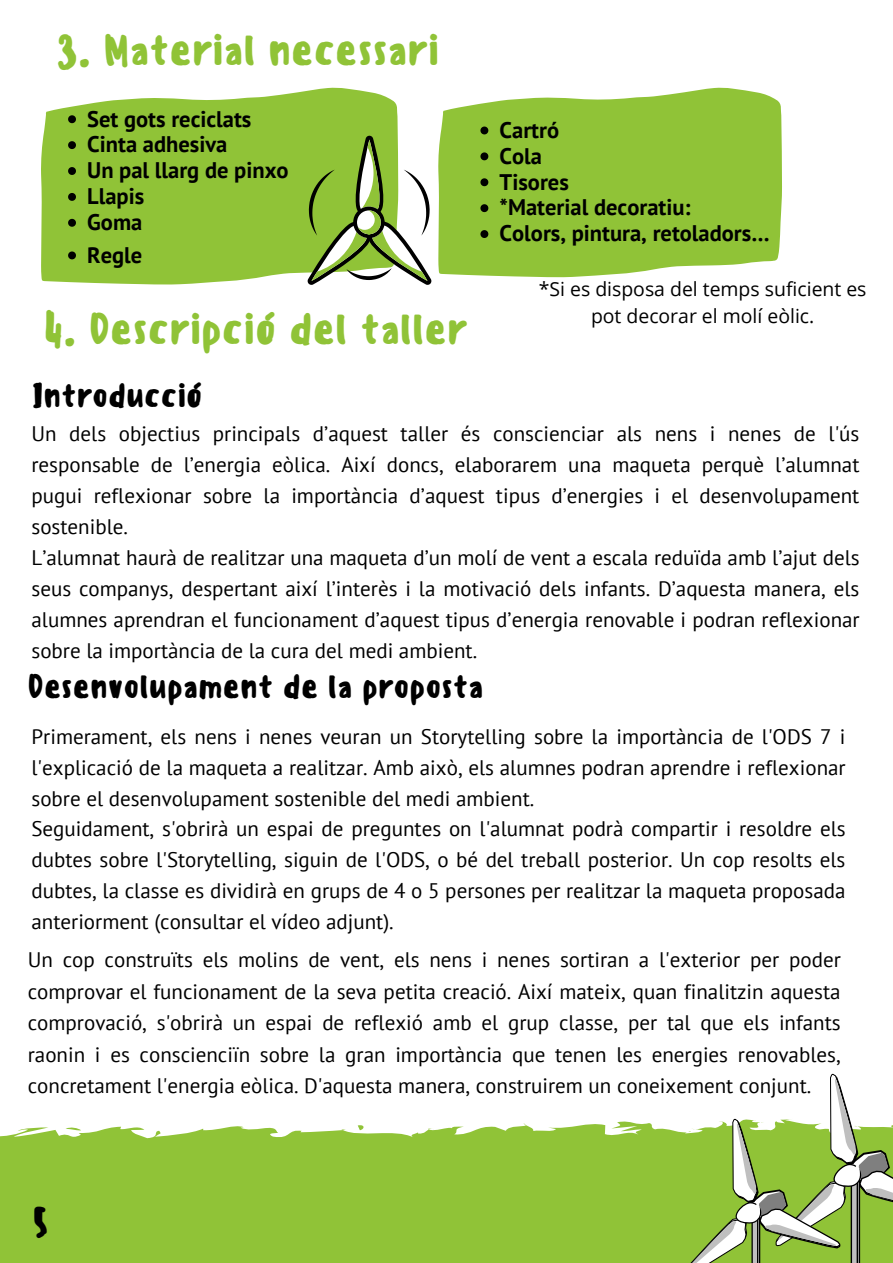
<style>
.page{position:relative;width:893px;height:1263px;background:#fff}
.page>*{position:absolute;margin:0;border:0;box-sizing:border-box;transform-origin:0 0}
.t1{font:500 42px "Sensei";color:#90c337}
.t2{font:500 39.75px "Sensei";color:#000}
.t3{font:500 32.25px "Sensei";color:#000}
.t4{font:700 22.5px/25.9px "PT Sans";color:#000}
.t5{font:21px/31px "PT Sans";color:#000}
.t6{font:19.42px/27px "Open Sans";color:#000;text-align:center}
</style>
<div class="page">
<svg style="left:0;top:1121px;width:682px;height:142px;background:#97c644"></svg>
<svg style="left:358px;top:1124px;width:8px;height:6px"></svg>
<svg style="left:66px;top:1126px;width:15px;height:5px"></svg>
<svg style="left:682px;top:1074px;width:211px;height:189px"></svg>
<svg style="left:438px;top:88px;width:344px;height:189px;background:#9ac849"></svg>
<svg style="left:41px;top:88px;width:357px;height:197px;background:#99c848"></svg>
<svg style="left:68px;top:115px;width:8px;height:8px"></svg>
<svg style="left:68px;top:141px;width:8px;height:8px"></svg>
<svg style="left:68px;top:167px;width:8px;height:8px"></svg>
<svg style="left:68px;top:193px;width:8px;height:8px"></svg>
<svg style="left:68px;top:219px;width:8px;height:8px"></svg>
<svg style="left:68px;top:251px;width:8px;height:8px"></svg>
<svg style="left:307px;top:136px;width:125px;height:149px"></svg>
<svg style="left:480px;top:127px;width:8px;height:7px"></svg>
<svg style="left:480px;top:152px;width:8px;height:8px"></svg>
<svg style="left:480px;top:178px;width:8px;height:8px"></svg>
<svg style="left:480px;top:204px;width:8px;height:8px"></svg>
<svg style="left:480px;top:230px;width:8px;height:8px"></svg>
<h1 class="t1" style="left:56px;top:25px;width:385px">3. Material necessari</h1>
<p class="t4" style="left:87px;top:105px;width:203px">Set gots reciclats<br>Cinta adhesiva<br>Un pal llarg de pinxo<br>Llapis<br>Goma</p>
<p class="t4" style="left:87px;top:241px;width:57px">Regle</p>
<h1 class="t1" style="left:44px;top:304px;width:425px">4. Descripció del taller</h1>
<h3 class="t3" style="left:32px;top:377px;width:172px">Introducció</h3>
<p class="t4" style="left:499px;top:117px;width:271px">Cartró<br>Cola<br>Tisores<br>*Material decoratiu:<br>Colors, pintura, retoladors…</p>
<p class="t6" style="left:539px;top:275px;width:329px">*Si es disposa del temps suficient es pot decorar el molí eòlic.</p>
<p class="t5" style="left:31px;top:418px;width:829px">Un dels objectius principals d’aquest taller és conscienciar als nens i nenes de l'ús responsable de l’energia eòlica. Així doncs, elaborarem una maqueta perquè l’alumnat pugui reflexionar sobre la importància d’aquest tipus d’energies i el desenvolupament sostenible.<br>L’alumnat haurà de realitzar una maqueta d’un molí de vent a escala reduïda amb l’ajut dels seus companys, despertant així l’interès i la motivació dels infants. D’aquesta manera, els alumnes aprendran el funcionament d’aquest tipus d’energia renovable i podran reflexionar sobre la importància de la cura del medi ambient.</p>
<h3 class="t3" style="left:28px;top:667px;width:457px">Desenvolupament de la proposta</h3>
<p class="t5" style="left:31px;top:720px;width:815px">Primerament, els nens i nenes veuran un Storytelling sobre la importància de l'ODS 7 i l'explicació de la maqueta a realitzar. Amb això, els alumnes podran aprendre i reflexionar sobre el desenvolupament sostenible del medi ambient.<br>Seguidament, s'obrirà un espai de preguntes on l'alumnat podrà compartir i resoldre els dubtes sobre l'Storytelling, siguin de l'ODS, o bé del treball posterior. Un cop resolts els dubtes, la classe es dividirà en grups de 4 o 5 persones per realitzar la maqueta proposada anteriorment (consultar el vídeo adjunt).</p>
<p class="t5" style="left:28px;top:944px;width:814px;line-height:31.5px;text-align:justify">Un cop construïts els molins de vent, els nens i nenes sortiran a l'exterior per poder comprovar el funcionament de la seva petita creació. Així mateix, quan finalitzin aquesta comprovació, s'obrirà un espai de reflexió amb el grup classe, per tal que els infants raonin i es conscienciïn sobre la gran importància que tenen les energies renovables, concretament l'energia eòlica. D'aquesta manera, construirem un coneixement conjunt.</p>
<h2 class="t2" style="left:33px;top:1199px;width:18px">5</h2>
</div>
